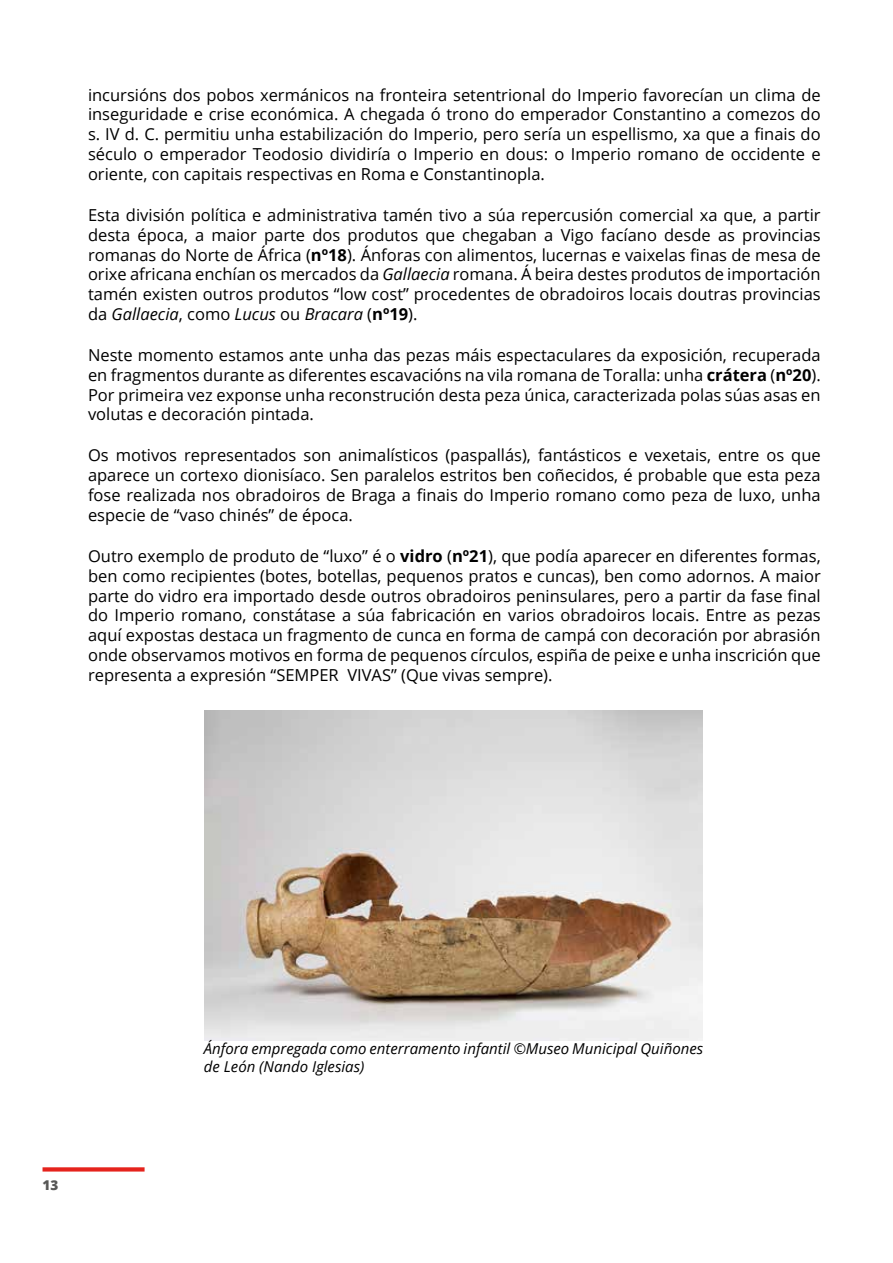
<style>
.page{position:relative;width:893px;height:1263px;background:#fff}
.page>*{position:absolute;margin:0;border:0;box-sizing:border-box;transform-origin:0 0}
.t1{font:16.5px/19.8px "Open Sans";color:#000;text-align:justify}
.t2{font:italic 15px/18px "Open Sans";color:#000}
.t3{font:800 13.5px "Open Sans";color:#575756}
.s1{font-weight:700}
.s2{font-style:italic}
</style>
<div class="page">
<svg style="left:43px;top:1167px;width:102px;height:4px"></svg>
<img style="left:205px;top:710px;width:497px;height:330px">
<p class="t1" style="left:88px;top:84px;width:734px">incursións dos pobos xermánicos na fronteira setentrional do Imperio favorecían un clima de inseguridade e crise económica. A chegada ó trono do emperador Constantino a comezos do s. IV d. C. permitiu unha estabilización do Imperio, pero sería un espellismo, xa que a finais do século o emperador Teodosio dividiría o Imperio en dous: o Imperio romano de occidente e oriente, con capitais respectivas en Roma e Constantinopla.</p>
<p class="t1" style="left:88px;top:205px;width:734px">Esta división política e administrativa tamén tivo a súa repercusión comercial xa que, a partir desta época, a maior parte dos produtos que chegaban a Vigo facíano desde as provincias romanas do Norte de África (<span class="s1">nº18</span>). Ánforas con alimentos, lucernas e vaixelas finas de mesa de orixe africana enchían os mercados da <span class="s2">Gallaecia</span> romana. Á beira destes produtos de importación tamén existen outros produtos “low cost” procedentes de obradoiros locais doutras provincias da <span class="s2">Gallaecia</span>, como <span class="s2">Lucus</span> ou <span class="s2">Bracara</span> (<span class="s1">nº19</span>).</p>
<p class="t1" style="left:88px;top:345px;width:734px">Neste momento estamos ante unha das pezas máis espectaculares da exposición, recuperada en fragmentos durante as diferentes escavacións na vila romana de Toralla: unha <span class="s1">crátera</span> (<span class="s1">nº20</span>).<br>Por primeira vez exponse unha reconstrución desta peza única, caracterizada polas súas asas en volutas e decoración pintada.</p>
<p class="t1" style="left:88px;top:445px;width:734px">Os motivos representados son animalísticos (paspallás), fantásticos e vexetais, entre os que aparece un cortexo dionisíaco. Sen paralelos estritos ben coñecidos, é probable que esta peza fose realizada nos obradoiros de Braga a finais do Imperio romano como peza de luxo, unha especie de “vaso chinés” de época.</p>
<p class="t1" style="left:88px;top:546px;width:734px">Outro exemplo de produto de “luxo” é o <span class="s1">vidro</span> (<span class="s1">nº21</span>), que podía aparecer en diferentes formas, ben como recipientes (botes, botellas, pequenos pratos e cuncas), ben como adornos. A maior parte do vidro era importado desde outros obradoiros peninsulares, pero a partir da fase final do Imperio romano, constátase a súa fabricación en varios obradoiros locais. Entre as pezas aquí expostas destaca un fragmento de cunca en forma de campá con decoración por abrasión onde observamos motivos en forma de pequenos círculos, espiña de peixe e unha inscrición que representa a expresión “SEMPER VIVAS” (Que vivas sempre).</p>
<p class="t3" style="left:43px;top:1175px;width:17px">13</p>
<p class="t2" style="left:204px;top:1039px;width:501px">Ánfora empregada como enterramento infantil ©Museo Municipal Quiñones de León (Nando Iglesias)</p>
</div>
